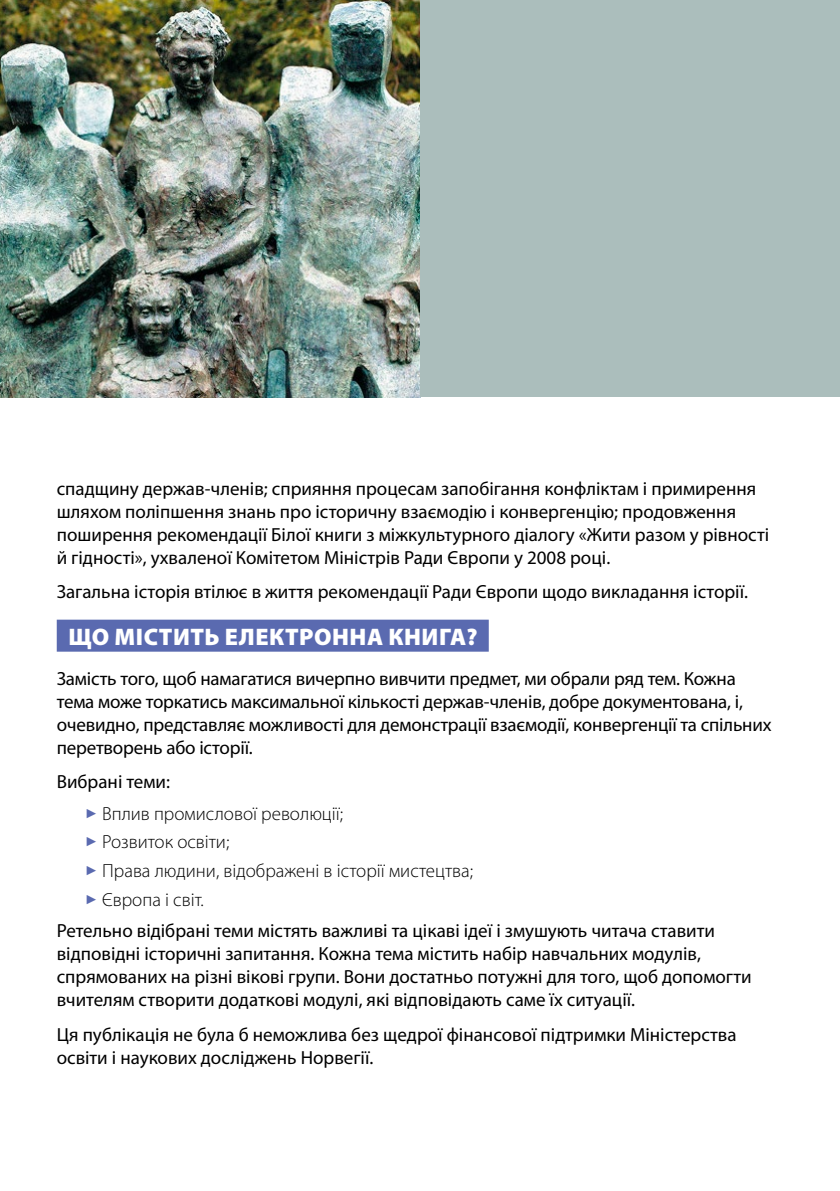
<style>
.page{position:relative;width:840px;height:1191px;background:#fff}
.page>*{position:absolute;margin:0;border:0;box-sizing:border-box;transform-origin:0 0}
.t1{font:900 24px "Myriad Pro";letter-spacing:.02em;color:#fff}
.t2{font:19px/23px "Myriad Pro";color:#000}
.t3{font:300 19px "Myriad Pro";color:#000}
.s1{color:#5a6ab0}
.s2{font-weight:300}
</style>
<div class="page">
<div style="left:57px;top:619px;width:431px;height:32px;background:#5a6ab0"></div>
<img style="left:0;top:0;width:420px;height:397px">
<div style="left:420px;top:0;width:419px;height:397px;background:#abbebc"></div>
<p class="t2" style="left:57px;top:476px;width:713px">спадщину держав-членів; сприяння процесам запобігання конфліктам і примирення шляхом поліпшення знань про історичну взаємодію і конвергенцію; продовження поширення рекомендації Білої книги з міжкультурного діалогу «Жити разом у рівності й гідності», ухваленої Комітетом Міністрів Ради Європи у 2008 році.</p>
<p class="t2" style="left:57px;top:580px;width:692px">Загальна історія втілює в життя рекомендації Ради Європи щодо викладання історії.</p>
<p class="t1" style="left:68px;top:620px;width:410px">ЩО МІСТИТЬ ЕЛЕКТРОННА КНИГА?</p>
<p class="t2" style="left:57px;top:666px;width:716px">Замість того, щоб намагатися вичерпно вивчити предмет, ми обрали ряд тем. Кожна тема може торкатись максимальної кількості держав-членів, добре документована, і, очевидно, представляє можливості для демонстрації взаємодії, конвергенції та спільних перетворень або історії.</p>
<p class="t2" style="left:57px;top:770px;width:115px">Вибрані теми:</p>
<p class="t3" style="left:85px;top:801px;width:259px"><span class="s1">✓</span> Вплив промислової революції;</p>
<p class="t3" style="left:85px;top:830px;width:146px"><span class="s1">✓</span> Розвиток освіти;</p>
<p class="t3" style="left:85px;top:859px;width:389px"><span class="s1">✓</span> Права людини, відображені в історії мистецтва;</p>
<p class="t2" style="left:57px;top:883px;width:659px;line-height:31.6px;text-indent:28px"><span class="s1">✓</span> <span class="s2">Європа і світ.<br></span>Ретельно відібрані теми містять важливі та цікаві ідеї і змушують читача ставити</p>
<p class="t2" style="left:57px;top:942px;width:696px">відповідні історичні запитання. Кожна тема містить набір навчальних модулів, спрямованих на різні вікові групи. Вони достатньо потужні для того, щоб допомогти вчителям створити додаткові модулі, які відповідають саме їх ситуації.</p>
<p class="t2" style="left:57px;top:1022px;width:681px">Ця публікація не була б неможлива без щедрої фінансової підтримки Міністерства освіти і наукових досліджень Норвегії.</p>
</div>
